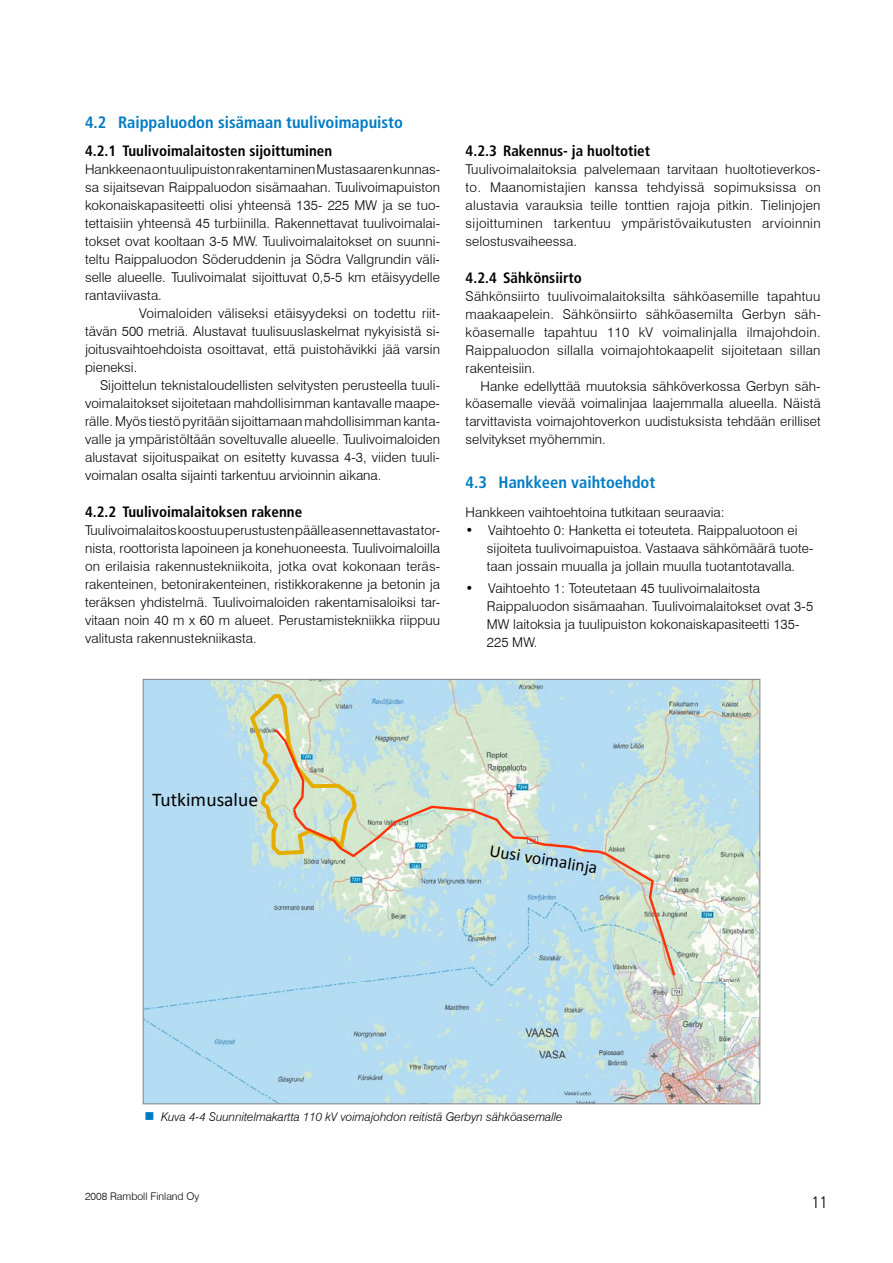
<style>
.page{position:relative;width:893px;height:1263px;background:#fff}
.page>*{position:absolute;margin:0;border:0;box-sizing:border-box;transform-origin:0 0}
.t1{font:19.5px "Calibri";letter-spacing:.005em;color:#000}
.t2{font:17.4px "Calibri";color:#000}
.t3{font:700 condensed 16.5px "Frutiger";color:#007cc4}
.t4{font:300 condensed 16.5px "Frutiger";color:#000}
.t5{font:700 condensed 15px "Frutiger";color:#000}
.t6{font:300 13.5px/18px "Swiss 721 BT";letter-spacing:.005em;color:#000;text-align:justify}
.t7{font:italic 300 12px "Swiss 721 BT";color:#000}
.t8{font:300 10.5px "Swiss 721 BT";color:#000}
</style>
<div class="page">
<svg style="left:145px;top:681px;width:613px;height:421px;background:#bfdce0"></svg>
<p class="t3" style="left:85px;top:112px;width:319px">4.2 Raippaluodon sisämaan tuulivoimapuisto</p>
<p class="t5" style="left:85px;top:142px;width:249px">4.2.1 Tuulivoimalaitosten sijoittuminen</p>
<p class="t6" style="left:85px;top:161px;width:357px">Hankkeena on tuulipuiston rakentaminen Mustasaaren kunnas-</p>
<p class="t6" style="left:85px;top:179px;width:356px">sa sijaitsevan Raippaluodon sisämaahan. Tuulivoimapuiston</p>
<p class="t6" style="left:85px;top:197px;width:357px">kokonaiskapasiteetti olisi yhteensä 135- 225 MW ja se tuo-</p>
<p class="t6" style="left:85px;top:215px;width:357px">tettaisiin yhteensä 45 turbiinilla. Rakennettavat tuulivoimalai-</p>
<p class="t6" style="left:85px;top:233px;width:357px">tokset ovat kooltaan 3-5 MW. Tuulivoimalaitokset on suunni-</p>
<p class="t6" style="left:85px;top:251px;width:356px">teltu Raippaluodon Söderuddenin ja Södra Vallgrundin väli-</p>
<p class="t6" style="left:85px;top:269px;width:356px">selle alueelle. Tuulivoimalat sijoittuvat 0,5-5 km etäisyydelle</p>
<p class="t6" style="left:85px;top:287px;width:78px">rantaviivasta.</p>
<p class="t6" style="left:139px;top:305px;width:303px">Voimaloiden väliseksi etäisyydeksi on todettu riit-</p>
<p class="t6" style="left:85px;top:323px;width:356px">tävän 500 metriä. Alustavat tuulisuuslaskelmat nykyisistä si-</p>
<p class="t6" style="left:85px;top:341px;width:357px">joitusvaihtoehdoista osoittavat, että puistohävikki jää varsin</p>
<p class="t6" style="left:85px;top:359px;width:54px">pieneksi.</p>
<p class="t6" style="left:100px;top:377px;width:342px">Sijoittelun teknistaloudellisten selvitysten perusteella tuuli-</p>
<p class="t6" style="left:85px;top:395px;width:356px">voimalaitokset sijoitetaan mahdollisimman kantavalle maape-</p>
<p class="t6" style="left:85px;top:413px;width:357px">rälle. Myös tiestö pyritään sijoittamaan mahdollisimman kanta-</p>
<p class="t6" style="left:85px;top:430px;width:357px">valle ja ympäristöltään soveltuvalle alueelle. Tuulivoimaloiden</p>
<p class="t6" style="left:85px;top:448px;width:356px">alustavat sijoituspaikat on esitetty kuvassa 4-3, viiden tuuli-</p>
<p class="t6" style="left:85px;top:466px;width:298px">voimalan osalta sijainti tarkentuu arvioinnin aikana.</p>
<p class="t5" style="left:85px;top:502px;width:219px">4.2.2 Tuulivoimalaitoksen rakenne</p>
<p class="t6" style="left:85px;top:521px;width:357px">Tuulivoimalaitos koostuu perustusten päälle asennettavasta tor&shy;nista, roottorista lapoineen ja konehuoneesta. Tuulivoimaloilla on erilaisia rakennustekniikoita, jotka ovat kokonaan teräs&shy;rakenteinen, betonirakenteinen, ristikkorakenne ja betonin ja teräksen yhdistelmä. Tuulivoimaloiden rakentamisaloiksi tar&shy;vitaan noin 40 m x 60 m alueet. Perustamistekniikka riippuu valitusta rakennustekniikasta.</p>
<p class="t5" style="left:466px;top:142px;width:186px">4.2.3 Rakennus- ja huoltotiet</p>
<p class="t6" style="left:466px;top:161px;width:357px">Tuulivoimalaitoksia palvelemaan tarvitaan huoltotieverkos&shy;to. Maanomistajien kanssa tehdyissä sopimuksissa on alustavia varauksia teille tonttien rajoja pitkin. Tielinjojen sijoittuminen tarkentuu ympäristövaikutusten arvioinnin selostusvaiheessa.</p>
<p class="t5" style="left:466px;top:268px;width:118px">4.2.4 Sähkönsiirto</p>
<p class="t6" style="left:466px;top:287px;width:357px">Sähkönsiirto tuulivoimalaitoksilta sähköasemille tapahtuu maakaapelein. Sähkönsiirto sähköasemilta Gerbyn säh&shy;köasemalle tapahtuu 110 kV voimalinjalla ilmajohdoin.<br>Raippaluodon sillalla voimajohtokaapelit sijoitetaan sillan rakenteisiin.</p>
<p class="t6" style="left:466px;top:377px;width:357px;text-indent:15px">Hanke edellyttää muutoksia sähköverkossa Gerbyn säh&shy;köasemalle vievää voimalinjaa laajemmalla alueella. Näistä tarvittavista voimajohtoverkon uudistuksista tehdään erilliset selvitykset myöhemmin.</p>
<p class="t3" style="left:466px;top:472px;width:191px">4.3 Hankkeen vaihtoehdot</p>
<p class="t6" style="left:466px;top:503px;width:261px">Hankkeen vaihtoehtoina tutkitaan seuraavia:</p>
<p class="t6" style="left:487px;top:521px;width:328px;text-align:left;text-indent:-21px">• Vaihtoehto 0: Hanketta ei toteuteta. Raippaluotoon ei sijoiteta tuulivoimapuistoa. Vastaava sähkömäärä tuote&shy;taan jossain muualla ja jollain muulla tuotantotavalla.</p>
<p class="t6" style="left:487px;top:579px;width:328px;text-align:left;text-indent:-21px">• Vaihtoehto 1: Toteutetaan 45 tuulivoimalaitosta Raippaluodon sisämaahan. Tuulivoimalaitokset ovat 3-5<br>MW laitoksia ja tuulipuiston kokonaiskapasiteetti 135- 225 MW.</p>
<h1 class="t1" style="left:152px;top:787px;width:108px">Tutkimusalue</h1>
<p class="t2" style="left:492px;top:839px;width:111px;rotate:10deg">Uusi voimalinja</p>
<p class="t7" style="left:161px;top:1109px;width:403px">Kuva 4‑4 Suunnitelmakartta 110 kV voimajohdon reitistä Gerbyn sähköasemalle</p>
<p class="t8" style="left:85px;top:1190px;width:116px">2008 Ramboll Finland Oy</p>
<p class="t4" style="left:812px;top:1193px;width:17px">11</p>
</div>
